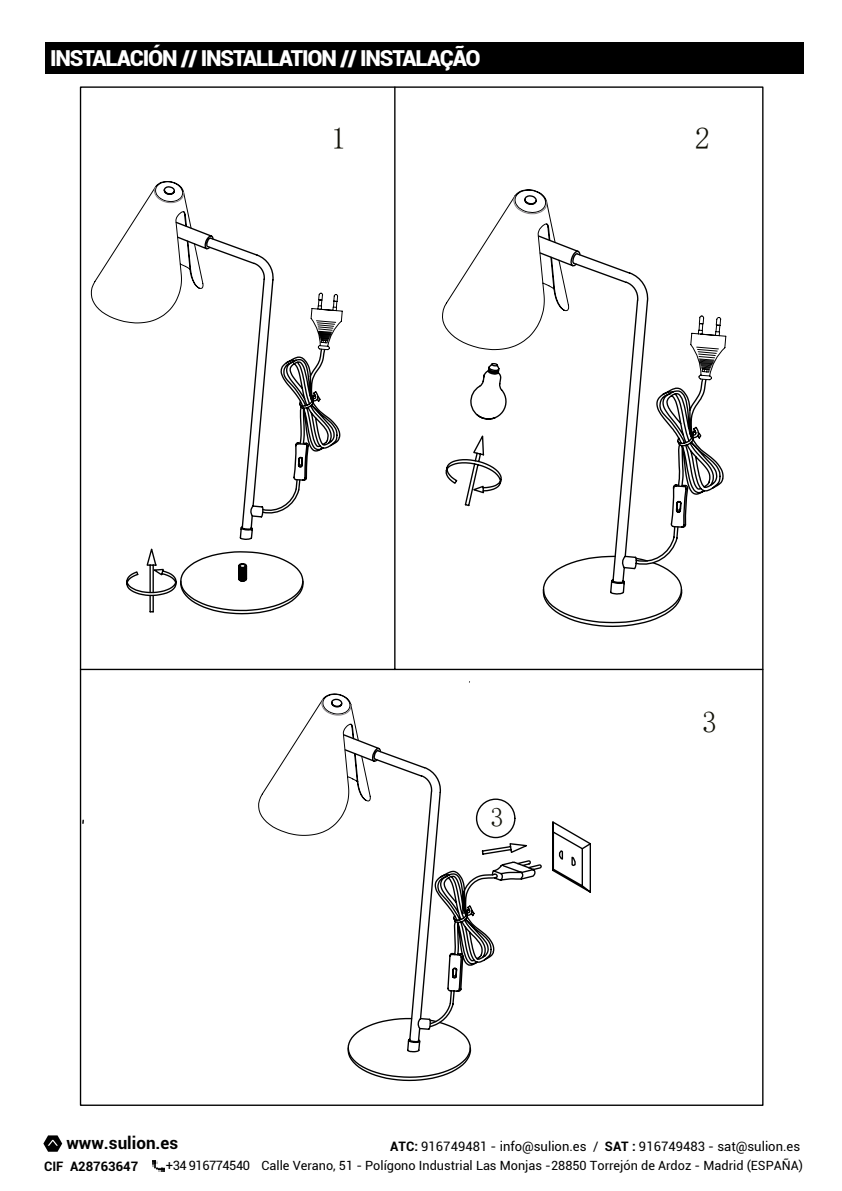
<style>
.page{position:relative;width:842px;height:1191px;background:#fff}
.page>*{position:absolute;margin:0;border:0;box-sizing:border-box;transform-origin:0 0}
.t1{font:30.6px "Sim Sun";color:#121208}
.t2{font:27.2px "Sim Sun";color:#121208}
.t3{font:900 22px "Roboto";letter-spacing:-.05em;color:#fff}
.t4{font:700 17px "Roboto";color:#000}
.t5{font:13px "Roboto";color:#000}
.t6{font:700 13px "Roboto";color:#000}
.t7{font:12.8px "Roboto";letter-spacing:-.04em;color:#000}
.t8{font:12.6px "Roboto";color:#000}
.s1{font-weight:700}
</style>
<div class="page">
<svg style="left:43px;top:1135px;width:19px;height:16px"></svg>
<svg style="left:153px;top:1160px;width:11px;height:11px"></svg>
<div style="left:45px;top:43px;width:759px;height:31px;background:#000"></div>
<hr style="left:394px;top:87px;width:1px;height:582px;background:#000">
<hr style="left:81px;top:669px;width:682px;height:1px;background:#000">
<svg style="left:149px;top:292px;width:192px;height:323px"></svg>
<svg style="left:90px;top:181px;width:90px;height:142px"></svg>
<svg style="left:304px;top:441px;width:6px;height:40px"></svg>
<svg style="left:311px;top:293px;width:31px;height:57px"></svg>
<svg style="left:125px;top:185px;width:179px;height:427px"></svg>
<svg style="left:445px;top:315px;width:279px;height:312px"></svg>
<svg style="left:442px;top:189px;width:100px;height:161px"></svg>
<svg style="left:683px;top:483px;width:6px;height:45px"></svg>
<svg style="left:690px;top:316px;width:36px;height:64px"></svg>
<svg style="left:470px;top:194px;width:213px;height:430px"></svg>
<svg style="left:516px;top:821px;width:75px;height:72px"></svg>
<svg style="left:383px;top:798px;width:133px;height:283px"></svg>
<svg style="left:258px;top:693px;width:90px;height:143px"></svg>
<svg style="left:330px;top:698px;width:142px;height:380px"></svg>
<h3 class="t3" style="left:50px;top:43px;width:432px">INSTALACIÓN // INSTALLATION // INSTALAÇÃO</h3>
<h1 class="t1" style="left:331px;top:123px;width:17px">1</h1>
<h1 class="t1" style="left:695px;top:122px;width:17px">2</h1>
<h2 class="t2" style="left:490px;top:803px;width:15px">3</h2>
<h1 class="t1" style="left:702px;top:706px;width:17px">3</h1>
<h3 class="t4" style="left:66px;top:1131px;width:113px">www.sulion.es</h3>
<p class="t6" style="left:44px;top:1156px;width:96px">CIF A28763647</p>
<p class="t7" style="left:166px;top:1156px;width:86px">+34 916774540</p>
<p class="t5" style="left:390px;top:1137px;width:411px"><span class="s1">ATC:</span> 916749481 - info@sulion.es / <span class="s1">SAT :</span> 916749483 - sat@sulion.es</p>
<p class="t8" style="left:261px;top:1157px;width:543px">Calle Verano, 51 - Polígono Industrial Las Monjas -28850 Torrejón de Ardoz - Madrid (ESPAÑA)</p>
</div>
